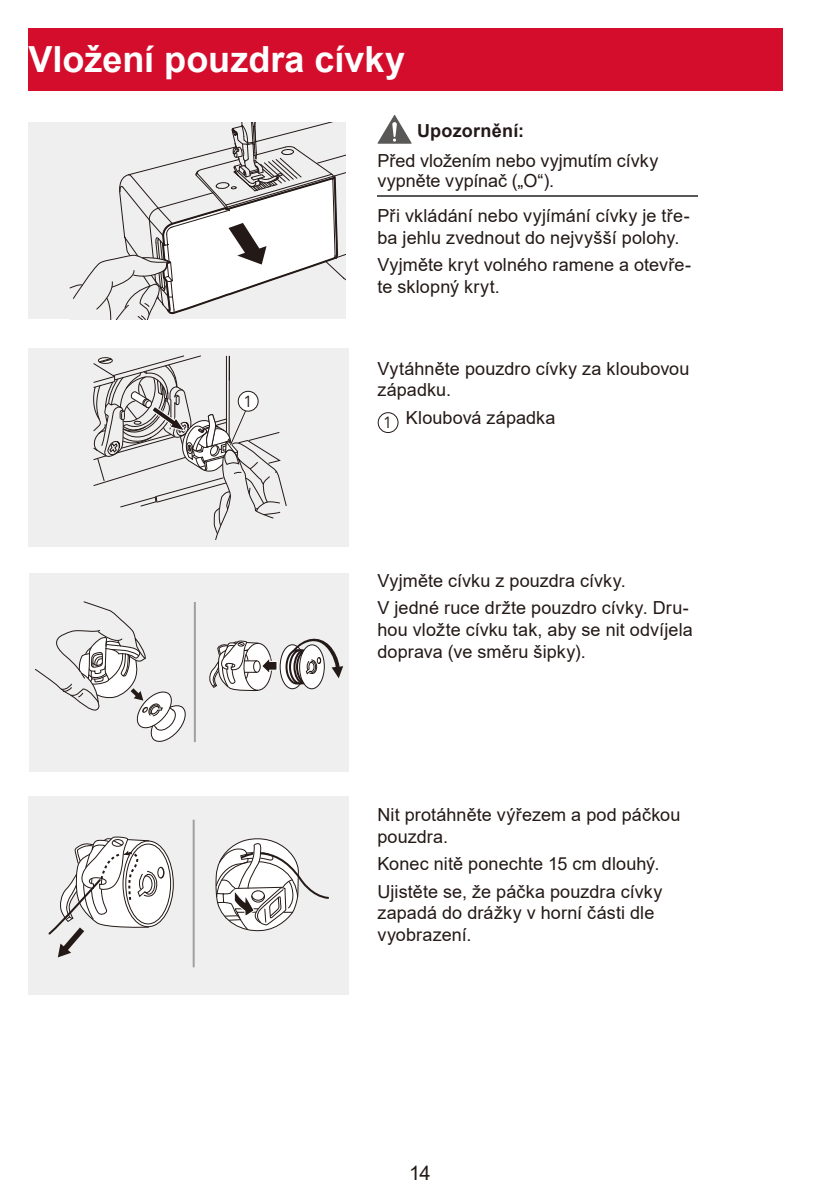
<style>
.page{position:relative;width:840px;height:1191px;background:#fff}
.page>*{position:absolute;margin:0;border:0;box-sizing:border-box;transform-origin:0 0}
.big{font:700 36px "Arial";color:#fff}
.t1{font:20px "Arial";color:#231916}
.text{font:18px/21.6px "Arial";letter-spacing:.005em;color:#231916}
.text-2{font:700 18px "Arial";letter-spacing:.015em;color:#231916}
.t2{font:16px "Avenir LT Std";color:#231916}
</style>
<div class="page">
<div style="left:28px;top:28px;width:754px;height:63px;background:#d30d2b"></div>
<hr style="left:377px;top:195px;width:320px;height:2px;background:#595857">
<div style="left:28px;top:123px;width:317px;height:196px;background:#efeff0"></div>
<svg style="left:69px;top:122px;width:276px;height:198px"></svg>
<svg style="left:377px;top:115px;width:34px;height:29px"></svg>
<div style="left:28px;top:348px;width:321px;height:198px;background:#efeff0"></div>
<svg style="left:93px;top:355px;width:194px;height:185px"></svg>
<div style="left:238px;top:391px;width:20px;height:20px;background:#fff;border-radius:50%"></div>
<div style="left:237px;top:391px;width:21px;height:21px;border:1px solid #231916;border-radius:50%"></div>
<div style="left:30px;top:573px;width:319px;height:199px;background:#efeff0"></div>
<svg style="left:35px;top:601px;width:151px;height:141px"></svg>
<svg style="left:209px;top:638px;width:134px;height:54px"></svg>
<hr style="left:194px;top:602px;width:2px;height:140px;background:#a0a0a1">
<div style="left:28px;top:796px;width:321px;height:199px;background:#efeff0"></div>
<svg style="left:215px;top:838px;width:114px;height:94px"></svg>
<svg style="left:48px;top:836px;width:126px;height:121px"></svg>
<hr style="left:192px;top:819px;width:2px;height:148px;background:#a0a0a1">
<div style="left:377px;top:412px;width:21px;height:21px;border:1px solid #231916;border-radius:50%"></div>
<p class="big" style="left:28px;top:34px;width:378px">Vložení pouzdra cívky</p>
<p class="t2" style="left:243px;top:392px;width:10px">1</p>
<p class="text-2" style="left:417px;top:118px;width:108px">Upozornění:</p>
<p class="text" style="left:377px;top:151px;width:282px;line-height:20px">Před vložením nebo vyjmutím cívky vypněte vypínač („O“).</p>
<p class="text" style="left:377px;top:205px;width:314px">Při vkládání nebo vyjímání cívky je tře&shy;ba jehlu zvednout do nejvyšší polohy.</p>
<p class="text" style="left:377px;top:254px;width:315px">Vyjměte kryt volného ramene a otevře&shy;te sklopný kryt.</p>
<p class="text" style="left:377px;top:357px;width:313px">Vytáhněte pouzdro cívky za kloubovou západku.</p>
<p class="text" style="left:405px;top:406px;width:151px">Kloubová západka</p>
<p class="t2" style="left:383px;top:413px;width:10px">1</p>
<p class="text" style="left:377px;top:570px;width:250px">Vyjměte cívku z pouzdra cívky.</p>
<p class="text" style="left:377px;top:597px;width:317px">V jedné ruce držte pouzdro cívky. Dru&shy;hou vložte cívku tak, aby se nit odvíjela doprava (ve směru šipky).</p>
<p class="text" style="left:377px;top:804px;width:304px">Nit protáhněte výřezem a pod páčkou pouzdra.</p>
<p class="text" style="left:377px;top:853px;width:283px">Konec nitě ponechte 15 cm dlouhý.</p>
<p class="text" style="left:377px;top:880px;width:286px">Ujistěte se, že páčka pouzdra cívky zapadá do drážky v horní části dle vyobrazení.</p>
<p class="t1" style="left:409px;top:1159px;width:23px">14</p>
</div>
